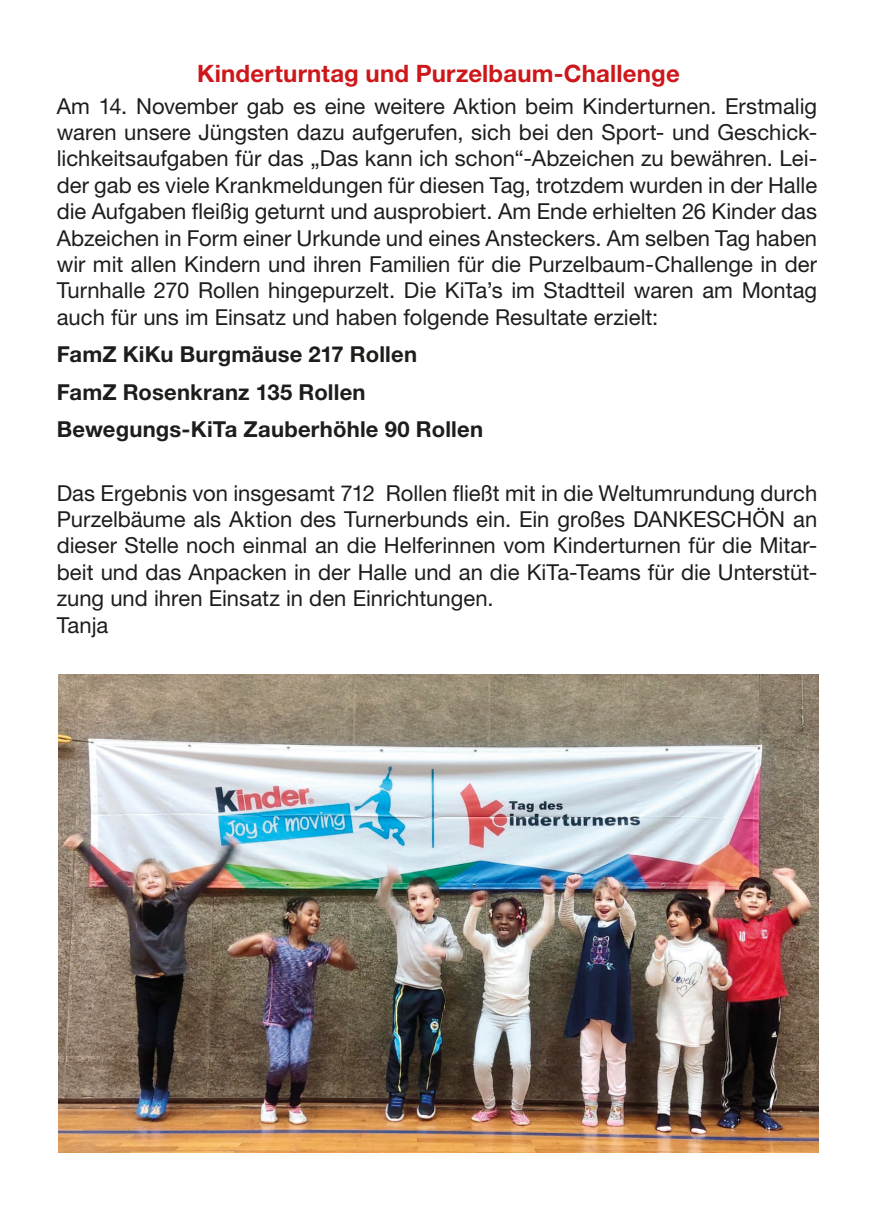
<style>
.page{position:relative;width:874px;height:1225px;background:#fff}
.page>*{position:absolute;margin:0;border:0;box-sizing:border-box;transform-origin:0 0}
.t1{font:700 24px "Helvetica Neue LT Std";letter-spacing:.005em;color:#cd171a}
.t2{font:22px/26.4px "Helvetica Neue LT Std";color:#1d1d1b;text-align:justify}
.t3{font:700 22px/37.4px "Helvetica Neue LT Std";letter-spacing:.01em;color:#1d1d1b}
</style>
<div class="page">
<img style="left:58px;top:674px;width:760px;height:479px">
<p class="t1" style="left:197px;top:59px;width:484px">Kinderturntag und Purzelbaum-Challenge</p>
<p class="t2" style="left:57px;top:92px;width:761px">Am 14. November gab es eine weitere Aktion beim Kinderturnen. Erstmalig waren unsere Jüngsten dazu aufgerufen, sich bei den Sport- und Geschick&shy;lichkeitsaufgaben für das „Das kann ich schon“-Abzeichen zu bewähren. Lei&shy;der gab es viele Krankmeldungen für diesen Tag, trotzdem wurden in der Halle die Aufgaben fleißig geturnt und ausprobiert. Am Ende erhielten 26 Kinder das Abzeichen in Form einer Urkunde und eines Ansteckers. Am selben Tag haben wir mit allen Kindern und ihren Familien für die Purzelbaum-Challenge in der Turnhalle 270 Rollen hingepurzelt. Die KiTa’s im Stadtteil waren am Montag auch für uns im Einsatz und haben folgende Resultate erzielt:</p>
<p class="t3" style="left:57px;top:335px;width:428px">FamZ KiKu Burgmäuse 217 Rollen<br>FamZ Rosenkranz 135 Rollen<br>Bewegungs-KiTa Zauberhöhle 90 Rollen</p>
<p class="t2" style="left:57px;top:479px;width:761px;text-align:left">Das Ergebnis von insgesamt 712 Rollen fließt mit in die Weltumrundung durch Purzelbäume als Aktion des Turnerbunds ein. Ein großes DANKESCHÖN an dieser Stelle noch einmal an die Helferinnen vom Kinderturnen für die Mitar&shy;beit und das Anpacken in der Halle und an die KiTa-Teams für die Unterstüt&shy;zung und ihren Einsatz in den Einrichtungen.<br>Tanja</p>
</div>
